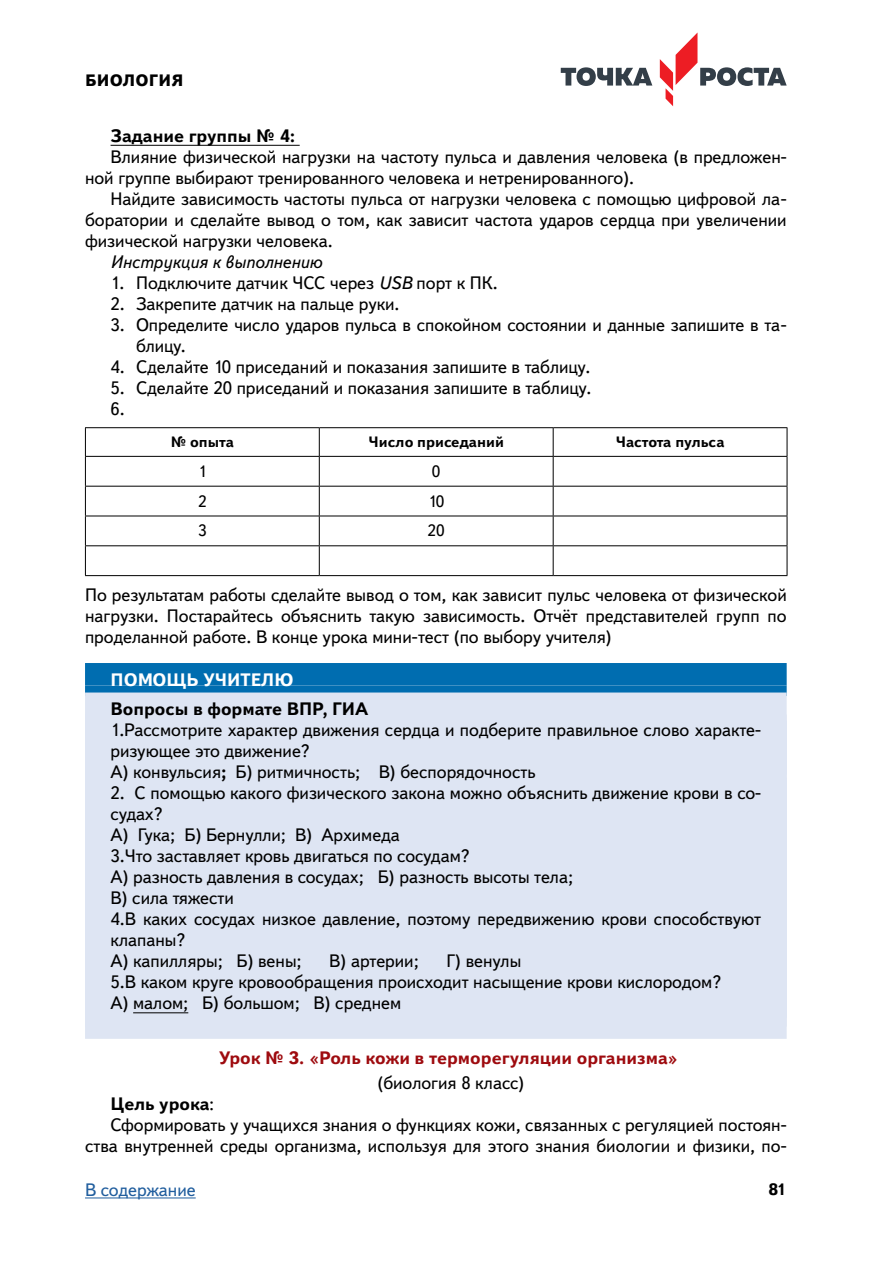
<style>
.page{position:relative;width:893px;height:1263px;background:#fff}
.page>*{position:absolute;margin:0;border:0;box-sizing:border-box;transform-origin:0 0}
.Основной{font:18px/21px "Textbook New";color:#000;text-align:justify}
.Плашка_Материалы{font:18px/21px "Textbook New";color:#000}
.Основной_нумер{font:18px/21px "Textbook New";color:#000}
.Заг_5my{font:700 18px "Textbook New";color:#9e0b0f}
.Основной-2{font:700 18px "Textbook New";color:#000}
.Плашка_Материалы_one{font:700 18px "Textbook New";color:#000}
.Основной-3{font:italic 18px "Textbook New";color:#000}
.Плашка_Заг_Материалы{font:700 18px "Textbook New";color:#fff}
.t1{font:18px "Textbook New";color:#215e9e}
.t2{font:800 16.5px "Textbook New";letter-spacing:.01em;color:#000}
.Таблица_по_Центру{font:16.5px "Textbook New";color:#000}
.t3{font:700 16.5px "Textbook New";color:#000}
.Таблица_Головка{font:700 15px "Textbook New";color:#000}
.s1{font-style:italic}
.s2{font-weight:700}
.s3{font-weight:400}
</style>
<div class="page">
<svg style="left:561px;top:67px;width:91px;height:19px"></svg>
<svg style="left:660px;top:32px;width:127px;height:74px"></svg>
<hr style="left:85px;top:1197px;width:111px;height:1px;background:#215e9e">
<hr style="left:111px;top:145px;width:189px;height:1px;background:#000">
<div style="left:85px;top:663px;width:702px;height:22px;background:#006db0"></div>
<div style="left:85px;top:685px;width:702px;height:11px;background:#006db0"></div>
<div style="left:85px;top:692px;width:702px;height:23px;background:#dee5f3"></div>
<div style="left:85px;top:714px;width:702px;height:60px;background:#dee5f3"></div>
<div style="left:85px;top:735px;width:702px;height:60px;background:#dee5f3"></div>
<div style="left:85px;top:777px;width:702px;height:60px;background:#dee5f3"></div>
<div style="left:85px;top:819px;width:702px;height:60px;background:#dee5f3"></div>
<div style="left:85px;top:861px;width:702px;height:60px;background:#dee5f3"></div>
<div style="left:85px;top:903px;width:702px;height:60px;background:#dee5f3"></div>
<div style="left:85px;top:945px;width:702px;height:60px;background:#dee5f3"></div>
<div style="left:85px;top:994px;width:702px;height:45px;background:#dee5f3"></div>
<hr style="left:133px;top:1012px;width:55px;height:1px;background:#000">
<hr style="left:85px;top:486px;width:234px;height:1px;background:#000">
<hr style="left:85px;top:486px;width:1px;height:30px;background:#000">
<hr style="left:319px;top:486px;width:234px;height:1px;background:#000">
<hr style="left:319px;top:486px;width:1px;height:30px;background:#000">
<hr style="left:553px;top:486px;width:234px;height:1px;background:#000">
<hr style="left:553px;top:486px;width:1px;height:30px;background:#000">
<hr style="left:787px;top:486px;width:1px;height:30px;background:#000">
<hr style="left:85px;top:516px;width:234px;height:1px;background:#000">
<hr style="left:319px;top:516px;width:234px;height:1px;background:#000">
<hr style="left:553px;top:516px;width:234px;height:1px;background:#000">
<hr style="left:85px;top:545px;width:234px;height:1px;background:#000">
<svg style="left:85px;top:516px;width:1px;height:59px"></svg>
<hr style="left:85px;top:575px;width:234px;height:1px;background:#000">
<hr style="left:319px;top:545px;width:234px;height:1px;background:#000">
<svg style="left:319px;top:516px;width:1px;height:59px"></svg>
<hr style="left:319px;top:575px;width:234px;height:1px;background:#000">
<hr style="left:553px;top:545px;width:234px;height:1px;background:#000">
<svg style="left:553px;top:516px;width:1px;height:59px"></svg>
<svg style="left:787px;top:516px;width:1px;height:59px"></svg>
<hr style="left:553px;top:575px;width:234px;height:1px;background:#000">
<hr style="left:85px;top:427px;width:234px;height:1px;background:#000">
<svg style="left:85px;top:428px;width:1px;height:58px"></svg>
<hr style="left:85px;top:456px;width:234px;height:1px;background:#000">
<hr style="left:319px;top:427px;width:234px;height:1px;background:#000">
<svg style="left:319px;top:428px;width:1px;height:58px"></svg>
<hr style="left:319px;top:456px;width:234px;height:1px;background:#000">
<hr style="left:553px;top:427px;width:234px;height:1px;background:#000">
<svg style="left:553px;top:428px;width:1px;height:58px"></svg>
<svg style="left:787px;top:428px;width:1px;height:58px"></svg>
<hr style="left:553px;top:456px;width:234px;height:1px;background:#000">
<p class="t2" style="left:85px;top:70px;width:100px">БИОЛОГИЯ</p>
<p class="Основной-2" style="left:111px;top:124px;width:186px">Задание группы № 4:</p>
<p class="Основной" style="left:85px;top:146px;width:703px;text-indent:26px">Влияние физической нагрузки на частоту пульса и давления человека (в предложен&shy;ной группе выбирают тренированного человека и нетренированного).</p>
<p class="Основной" style="left:85px;top:188px;width:703px;text-indent:26px">Найдите зависимость частоты пульса от нагрузки человека с помощью цифровой ла&shy;боратории и сделайте вывод о том, как зависит частота ударов сердца при увеличении физической нагрузки человека.</p>
<p class="Основной-3" style="left:111px;top:250px;width:213px">Инструкция к выполнению</p>
<p class="Основной_нумер" style="left:111px;top:272px;width:389px">1. Подключите датчик ЧСС через <span class="s1">USB</span> порт к ПК.</p>
<p class="Основной_нумер" style="left:111px;top:293px;width:291px">2. Закрепите датчик на пальце руки.</p>
<p class="Основной_нумер" style="left:136px;top:314px;width:652px;text-indent:-26px">3. Определите число ударов пульса в спокойном состоянии и данные запишите в та&shy;блицу.</p>
<p class="Основной_нумер" style="left:111px;top:356px;width:481px">4. Сделайте 10 приседаний и показания запишите в таблицу.</p>
<p class="Основной_нумер" style="left:111px;top:377px;width:482px">5. Сделайте 20 приседаний и показания запишите в таблицу.</p>
<p class="Основной" style="left:111px;top:398px;width:16px">6.</p>
<p class="Таблица_Головка" style="left:171px;top:432px;width:65px">№ опыта</p>
<p class="Таблица_Головка" style="left:369px;top:432px;width:137px">Число приседаний</p>
<p class="Таблица_Головка" style="left:616px;top:432px;width:110px">Частота пульса</p>
<p class="Таблица_по_Центру" style="left:198px;top:461px;width:10px">1</p>
<p class="Таблица_по_Центру" style="left:432px;top:461px;width:10px">0</p>
<p class="Таблица_по_Центру" style="left:198px;top:491px;width:10px">2</p>
<p class="Таблица_по_Центру" style="left:428px;top:491px;width:18px">10</p>
<p class="Таблица_по_Центру" style="left:198px;top:521px;width:10px">3</p>
<p class="Таблица_по_Центру" style="left:428px;top:521px;width:19px">20</p>
<p class="Основной" style="left:85px;top:584px;width:703px">По результатам работы сделайте вывод о том, как зависит пульс человека от физической нагрузки. Постарайтесь объяснить такую зависимость. Отчёт представителей групп по проделанной работе. В конце урока мини-тест (по выбору учителя)</p>
<p class="Плашка_Заг_Материалы" style="left:111px;top:668px;width:184px">ПОМОЩЬ УЧИТЕЛЮ</p>
<p class="Плашка_Материалы_one" style="left:111px;top:698px;width:259px">Вопросы в формате ВПР, ГИА</p>
<p class="Плашка_Материалы" style="left:111px;top:719px;width:652px">1.Рассмотрите характер движения сердца и подберите правильное слово характе&shy;ризующее это движение?</p>
<p class="Плашка_Материалы" style="left:111px;top:761px;width:427px">А) конвульсия<span class="s2">;</span> Б) ритмичность; В) беспорядочность</p>
<p class="Плашка_Материалы" style="left:111px;top:782px;width:652px">2. С помощью какого физического закона можно объяснить движение крови в со&shy;судах?</p>
<p class="Плашка_Материалы" style="left:111px;top:824px;width:291px">А) Гука; Б) Бернулли; В) Архимеда</p>
<p class="Плашка_Материалы" style="left:111px;top:845px;width:361px">3.Что заставляет кровь двигаться по сосудам?</p>
<p class="Плашка_Материалы" style="left:111px;top:866px;width:464px">А) разность давления в сосудах; Б) разность высоты тела;</p>
<p class="Плашка_Материалы" style="left:111px;top:887px;width:125px">В) сила тяжести</p>
<p class="Плашка_Материалы" style="left:111px;top:908px;width:652px">4.В каких сосудах низкое давление, поэтому передвижению крови способствуют клапаны?</p>
<p class="Плашка_Материалы" style="left:111px;top:950px;width:193px">А) капилляры; Б) вены;</p>
<p class="Плашка_Материалы" style="left:329px;top:950px;width:91px">В) артерии;</p>
<p class="Плашка_Материалы" style="left:446px;top:950px;width:76px">Г) венулы</p>
<p class="Плашка_Материалы" style="left:111px;top:971px;width:612px">5.В каком круге кровообращения происходит насыщение крови кислородом?</p>
<p class="Плашка_Материалы" style="left:111px;top:992px;width:292px">А) малом; Б) большом; В) среднем</p>
<p class="Заг_5my" style="left:219px;top:1046px;width:460px">Урок № 3. «Роль кожи в терморегуляции организма»</p>
<p class="Основной" style="left:377px;top:1072px;width:148px">(биология 8 класс)</p>
<p class="Основной-2" style="left:111px;top:1093px;width:105px">Цель урока<span class="s3">:</span></p>
<p class="Основной" style="left:85px;top:1114px;width:703px;text-align:right">Сформировать у учащихся знания о функциях кожи, связанных с регуляцией постоян&shy;ства внутренней среды организма, используя для этого знания биологии и физики, по-</p>
<p class="t1" style="left:85px;top:1179px;width:112px">В содержание</p>
<p class="t3" style="left:769px;top:1179px;width:20px">81</p>
</div>
